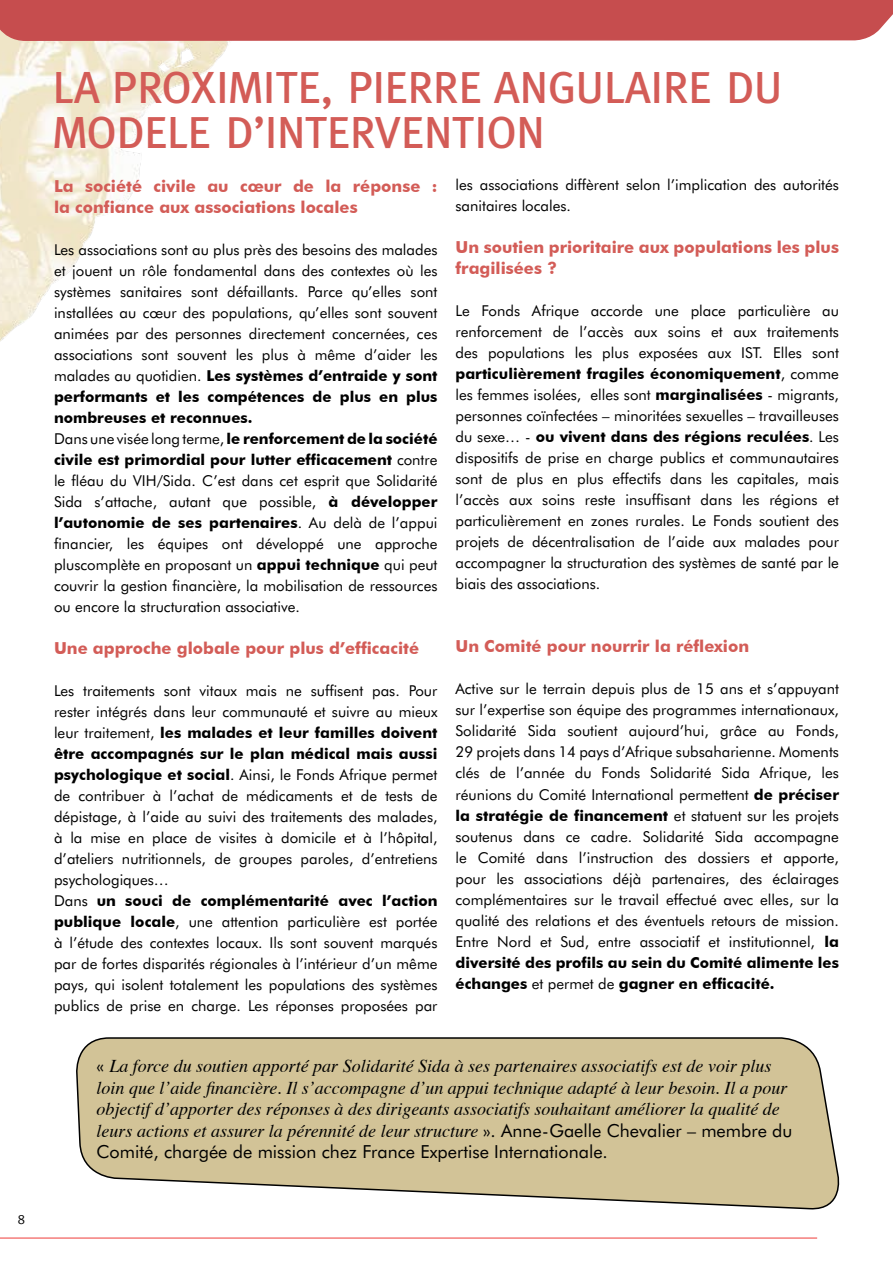
<style>
.page{position:relative;width:893px;height:1263px;background:#fff}
.page>*{position:absolute;margin:0;border:0;box-sizing:border-box;transform-origin:0 0}
.t1{font:500 45px "Meta";color:#d35c57}
.t2{font:italic 18px/21.6px "Times";color:#000}
.t3{font:18px "Futura BT";color:#000}
.t4{font:700 16.5px/21px "Futura BT";color:#d35c57}
.t5{font:15px/21px "Futura BT";color:#000}
.t6{font:13.5px "Meta";color:#000}
.s1{font-weight:700}
.s2{font-family:"Futura BT";font-style:normal}
</style>
<div class="page">
<img style="left:0;top:41px;width:230px;height:301px">
<hr style="left:0;top:1238px;width:817px;height:1px;background:#ef3c39">
<svg style="left:76px;top:1037px;width:764px;height:173px;background:#d3c6a0"></svg>
<div style="left:0;top:0;width:893px;height:41px;background:#c64d4e"></div>
<p class="t6" style="left:18px;top:1211px;width:9px">8</p>
<h1 class="t1" style="left:53px;top:61px;width:466px">LA PROXIMITE, PIERRE ANGULAI</h1>
<h1 class="t1" style="left:663px;top:61px;width:89px">RE DU</h1>
<h1 class="t1" style="left:53px;top:106px;width:60px">MODELE</h1>
<h1 class="t1" style="left:226px;top:106px;width:61px">D’INTE</h1>
<h1 class="t1" style="left:350px;top:106px;width:49px">RVENTION</h1>
<p class="t4" style="left:54px;top:176px;width:385px">La société civile au cœur de la réponse : la confiance aux associations locales</p>
<p class="t5" style="left:54px;top:239px;width:385px">Les associations sont au plus près des besoins des malades et jouent un rôle fondamental dans des contextes où les systèmes sanitaires sont défaillants. Parce qu’elles sont installées au cœur des populations, qu’elles sont souvent animées par des personnes directement concernées, ces associations sont souvent les plus à même d’aider les malades au quotidien. <span class="s1">Les systèmes d’entraide y sont performants et les compétences de plus en plus nombreuses et reconnues.<br></span>Dans une visée long terme, <span class="s1">le renforcement de la société civile est primordial pour lutter efficacement</span> contre le fléau du VIH/Sida. C’est dans cet esprit que Solidarité Sida s’attache, autant que possible, <span class="s1">à développer l’autonomie de ses partenaires</span>. Au delà de l’appui financier, les équipes ont développé une approche pluscomplète en proposant un <span class="s1">appui technique</span> qui peut couvrir la gestion financière, la mobilisation de ressources ou encore la structuration associative.</p>
<p class="t4" style="left:54px;top:638px;width:367px">Une approche globale pour plus d’efficacité</p>
<p class="t5" style="left:54px;top:680px;width:385px">Les traitements sont vitaux mais ne suffisent pas. Pour rester intégrés dans leur communauté et suivre au mieux leur traitement, <span class="s1">les malades et leur familles doivent être accompagnés sur le plan médical mais aussi psychologique et social</span>. Ainsi, le Fonds Afrique permet de contribuer à l’achat de médicaments et de tests de dépistage, à l’aide au suivi des traitements des malades, à la mise en place de visites à domicile et à l’hôpital, d’ateliers nutritionnels, de groupes paroles, d’entretiens psychologiques…<br>Dans <span class="s1">un souci de complémentarité avec l’action publique locale</span>, une attention particulière est portée à l’étude des contextes locaux. Ils sont souvent marqués par de fortes disparités régionales à l’intérieur d’un même pays, qui isolent totalement les populations des systèmes publics de prise en charge. Les réponses proposées par</p>
<p class="t5" style="left:455px;top:174px;width:385px">les associations diffèrent selon l’implication des autorités sanitaires locales.</p>
<p class="t4" style="left:455px;top:237px;width:385px">Un soutien prioritaire aux populations les plus fragilisées ?</p>
<p class="t5" style="left:455px;top:300px;width:385px;text-align:justify">Le Fonds Afrique accorde une place particulière au renforcement de l’accès aux soins et aux traitements des populations les plus exposées aux IST. Elles sont <span class="s1">particulièrement fragiles économiquement</span>, comme les femmes isolées, elles sont <span class="s1">marginalisées</span> - migrants, personnes coïnfectées – minoritées sexuelles – travailleuses du sexe… - <span class="s1">ou vivent dans des régions reculées</span>. Les dispositifs de prise en charge publics et communautaires sont de plus en plus effectifs dans les capitales, mais l’accès aux soins reste insuffisant dans les régions et particulièrement en zones rurales. Le Fonds soutient des projets de décentralisation de l’aide aux malades pour accompagner la structuration des systèmes de santé par le biais des associations.</p>
<p class="t4" style="left:455px;top:636px;width:295px">Un Comité pour nourrir la réflexion</p>
<p class="t5" style="left:455px;top:678px;width:385px;text-align:justify">Active sur le terrain depuis plus de 15 ans et s’appuyant sur l’expertise son équipe des programmes internationaux, Solidarité Sida soutient aujourd’hui, grâce au Fonds, 29 projets dans 14 pays d’Afrique subsaharienne. Moments clés de l’année du Fonds Solidarité Sida Afrique, les réunions du Comité International permettent <span class="s1">de préciser la stratégie de financement</span> et statuent sur les projets soutenus dans ce cadre. Solidarité Sida accompagne le Comité dans l’instruction des dossiers et apporte, pour les associations déjà partenaires, des éclairages complémentaires sur le travail effectué avec elles, sur la qualité des relations et des éventuels retours de mission.<br>Entre Nord et Sud, entre associatif et institutionnel, <span class="s1">la diversité des profils au sein du Comité alimente les échanges</span> et permet de <span class="s1">gagner en efficacité.</span></p>
<p class="t2" style="left:97px;top:1056px;width:697px"><span class="s2">«</span> La force du soutien apporté par Solidarité Sida à ses partenaires associatifs est de voir plus loin que l’aide financière. Il s’accompagne d’un appui technique adapté à leur besoin. Il a pour objectif d’apporter des réponses à des dirigeants associatifs souhaitant améliorer la qualité de leurs actions et assurer la pérennité de leur structure <span class="s2">». Anne-Gaelle Chevalier – membre du</span></p>
<p class="t3" style="left:97px;top:1141px;width:513px">Comité, chargée de mission chez France Expertise Internationale.</p>
</div>
